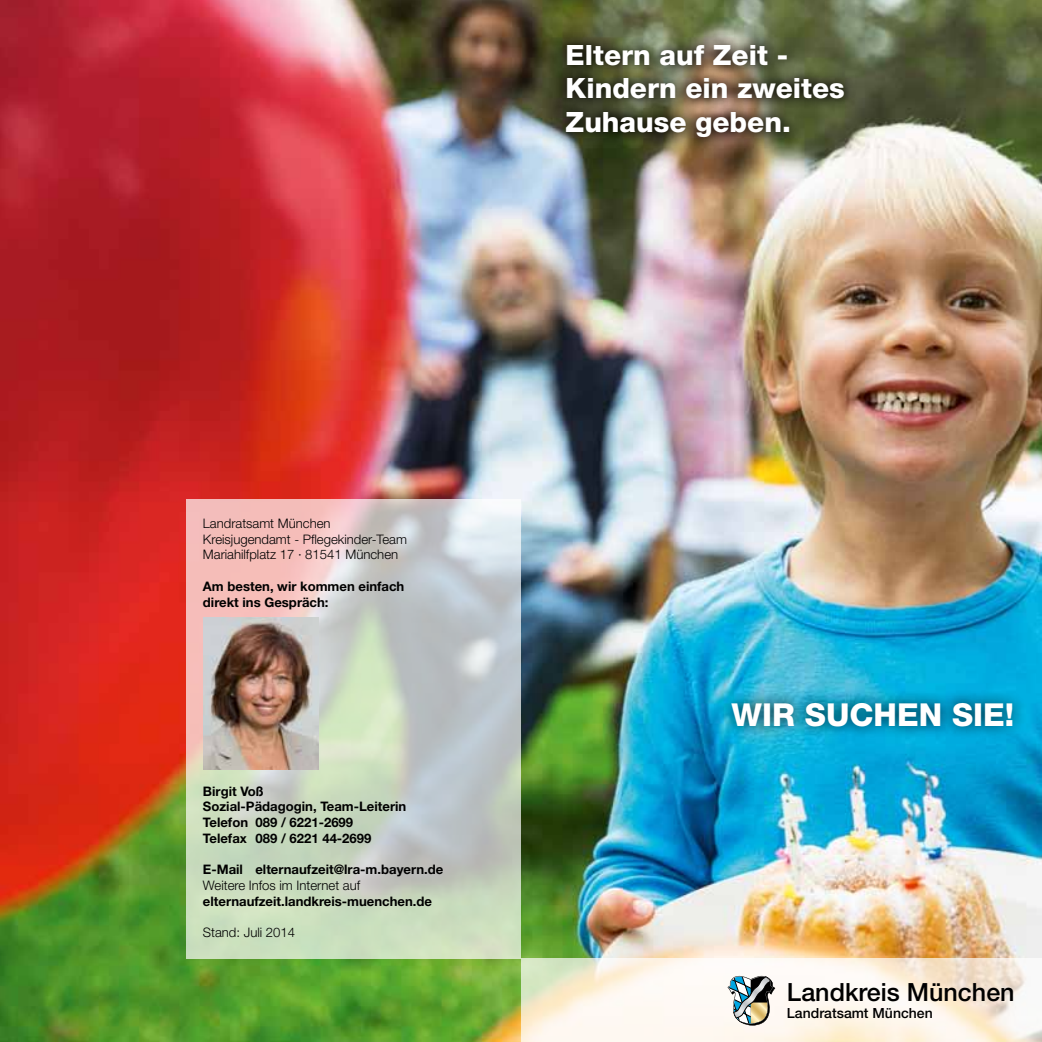
<style>
.page{position:relative;width:1042px;height:1042px;background:#fff}
.page>*{position:absolute;margin:0;border:0;box-sizing:border-box;transform-origin:0 0}
.t1{font:800 31.68px "Helvetica Neue LT Std";color:#fff}
.t2{font:800 28px/33.6px "Helvetica Neue LT Std";color:#fff}
.t3{font:500 25.03px "Helvetica Neue LT Std";color:#000}
.t4{font:500 14px "Helvetica Neue LT Std";color:#000}
.t5{font:700 13.12px/15.8px "Helvetica Neue LT Std";color:#000}
.t6{font:300 13.12px/15.8px "Helvetica Neue LT Std";color:#000}
</style>
<div class="page">
<img style="left:0;top:0;width:1042px;height:1042px">
<svg style="left:187px;top:499px;width:334px;height:459px;background:#cdcfc3"></svg>
<div style="left:553px;top:31px;width:304px;height:120px;background:#000;opacity:.75"></div>
<svg style="left:521px;top:958px;width:521px;height:84px;fill:#fef8ef"></svg>
<div style="left:719px;top:689px;width:307px;height:50px;background:#000;opacity:.75"></div>
<svg style="left:727px;top:976px;width:48px;height:49px"></svg>
<img style="left:203px;top:617px;width:115px;height:153px">
<h2 class="t2" style="left:566px;top:38px;width:280px">Eltern auf Zeit -<br>Kindern ein zweites<br>Zuhause geben.</h2>
<p class="t6" style="left:203px;top:515px;width:205px">Landratsamt München<br>Kreisjugendamt - Pflegekinder-Team<br>Mariahilfplatz 17 · 81541 München</p>
<p class="t5" style="left:203px;top:578px;width:203px">Am besten, wir kommen einfach direkt ins Gespräch:</p>
<p class="t5" style="left:203px;top:783px;width:205px">Birgit Voß<br>Sozial-Pädagogin, Team-Leiterin<br>Telefon 089 / 6221-2699<br>Telefax 089 / 6221 44-2699</p>
<p class="t5" style="left:203px;top:861px;width:242px">E-Mail elternaufzeit@lra-m.bayern.de</p>
<p class="t6" style="left:203px;top:877px;width:159px">Weitere Infos im Internet auf</p>
<p class="t5" style="left:203px;top:893px;width:231px">elternaufzeit.landkreis-muenchen.de</p>
<p class="t6" style="left:203px;top:924px;width:94px">Stand: Juli 2014</p>
<h1 class="t1" style="left:731px;top:695px;width:284px">Wir suchen sie!</h1>
<h3 class="t3" style="left:787px;top:977px;width:229px">Landkreis München</h3>
<p class="t4" style="left:787px;top:1004px;width:147px">Landratsamt München</p>
</div>
